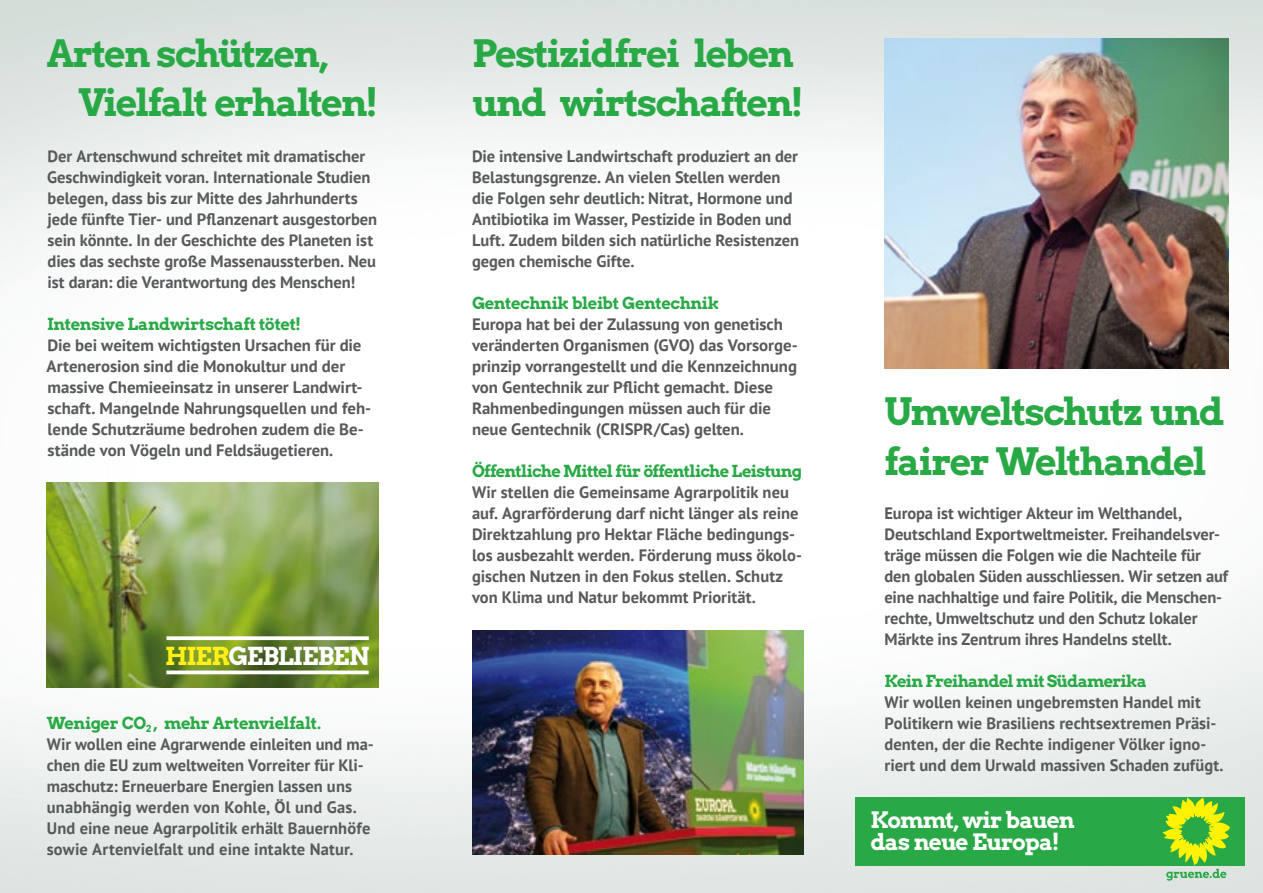
<style>
.page{position:relative;width:1263px;height:893px;background:#fff}
.page>*{position:absolute;margin:0;border:0;box-sizing:border-box;transform-origin:0 0}
.t1{font:37.5px/49.5px "Arvo Gr 00 F Cn";letter-spacing:-.05em;color:#29a946}
.t2{font:24.6px "Arvo Gr 00 F Cn";letter-spacing:-.035em;color:#fff}
.t3{font:22.5px/21.8px "Arvo Gr 00 F Cn";letter-spacing:-.04em;color:#fff}
.t4{font:700 16.5px/21px "PT Sans";letter-spacing:-.005em;color:#58595b}
.t5{font:16.5px "Arvo Gr 00 F Cn";letter-spacing:-.04em;color:#29a946}
.t6{font:16.5px "Arvo Gr 00 F Cn";letter-spacing:-.02em;color:#29a946}
.s1{color:#fff017}
</style>
<div class="page">
<img style="left:0;top:0;width:1263px;height:893px">
<img style="left:884px;top:38px;width:345px;height:331px">
<img style="left:47px;top:483px;width:331px;height:204px">
<div style="left:856px;top:797px;width:389px;height:68px;background:#29a946"></div>
<svg style="left:1162px;top:797px;width:68px;height:84px"></svg>
<svg style="left:167px;top:636px;width:202px;height:4px"></svg>
<svg style="left:166px;top:670px;width:203px;height:4px"></svg>
<img style="left:472px;top:630px;width:332px;height:225px">
<h1 class="t1" style="left:78px;top:27px;width:302px;text-indent:-32px">Arten schützen,<br>Vielfalt erhalten!</h1>
<p class="t4" style="left:47px;top:145px;width:332px">Der Artenschwund schreitet mit dramatischer Geschwindigkeit voran. Internationale Studien belegen, dass bis zur Mitte des Jahrhunderts jede fünfte Tier- und Pflanzenart ausgestorben sein könnte. In der Geschichte des Planeten ist dies das sechste große Massenaussterben. Neu ist daran: die Verantwortung des Menschen!</p>
<p class="t6" style="left:47px;top:312px;width:256px">Intensive Landwirtschaft tötet!</p>
<p class="t4" style="left:47px;top:334px;width:326px">Die bei weitem wichtigsten Ursachen für die Artenerosion sind die Monokultur und der massive Chemieeinsatz in unserer Landwirt&shy;schaft. Mangelnde Nahrungsquellen und feh&shy;lende Schutzräume bedrohen zudem die Be&shy;stände von Vögeln und Feldsäugetieren.</p>
<h2 class="t2" style="left:165px;top:638px;width:204px"><span class="s1">HIER</span>GEBLIEBEN</h2>
<p class="t5" style="left:47px;top:711px;width:276px">Weniger CO<sub>2</sub> , mehr Artenvielfalt.</p>
<p class="t4" style="left:47px;top:733px;width:329px">Wir wollen eine Agrarwende einleiten und ma&shy;chen die EU zum weltweiten Vorreiter für Kli&shy;maschutz: Erneuerbare Energien lassen uns unabhängig werden von Kohle, Öl und Gas.<br>Und eine neue Agrarpolitik erhält Bauernhöfe sowie Artenvielfalt und eine intakte Natur.</p>
<h1 class="t1" style="left:472px;top:27px;width:333px">Pestizidfrei leben und wirtschaften!</h1>
<p class="t4" style="left:472px;top:145px;width:329px">Die intensive Landwirtschaft produziert an der Belastungsgrenze. An vielen Stellen werden die Folgen sehr deutlich: Nitrat, Hormone und Antibiotika im Wasser, Pestizide in Boden und Luft. Zudem bilden sich natürliche Resistenzen gegen chemische Gifte.</p>
<p class="t5" style="left:472px;top:291px;width:249px">Gentechnik bleibt Gentechnik</p>
<p class="t4" style="left:472px;top:313px;width:327px">Europa hat bei der Zulassung von genetisch veränderten Organismen (GVO) das Vorsorge&shy;prinzip vorrangestellt und die Kennzeichnung von Gentechnik zur Pflicht gemacht. Diese Rahmenbedingungen müssen auch für die neue Gentechnik (CRISPR/Cas) gelten.</p>
<p class="t5" style="left:472px;top:459px;width:332px">Öffentliche Mittel für öffentliche Leistung</p>
<p class="t4" style="left:472px;top:481px;width:332px">Wir stellen die Gemeinsame Agrarpolitik neu auf. Agrarförderung darf nicht länger als reine Direktzahlung pro Hektar Fläche bedingungs&shy;los ausbezahlt werden. Förderung muss ökolo&shy;gischen Nutzen in den Fokus stellen. Schutz von Klima und Natur bekommt Priorität.</p>
<h1 class="t1" style="left:884px;top:386px;width:341px">Umweltschutz und fairer Welthandel</h1>
<p class="t4" style="left:884px;top:502px;width:345px">Europa ist wichtiger Akteur im Welthandel, Deutschland Exportweltmeister. Freihandelsver&shy;träge müssen die Folgen wie die Nachteile für den globalen Süden ausschliessen. Wir setzen auf eine nachhaltige und faire Politik, die Menschen&shy;rechte, Umweltschutz und den Schutz lokaler Märkte ins Zentrum ihres Handelns stellt.</p>
<p class="t5" style="left:884px;top:670px;width:264px">Kein Freihandel mit Südamerika</p>
<p class="t4" style="left:884px;top:691px;width:341px">Wir wollen keinen ungebremsten Handel mit Politikern wie Brasiliens rechtsextremen Präsi&shy;denten, der die Rechte indigener Völker igno&shy;riert und dem Urwald massiven Schaden zufügt.</p>
<h3 class="t3" style="left:870px;top:808px;width:206px">Kommt, wir bauen das neue Europa!</h3>
</div>
